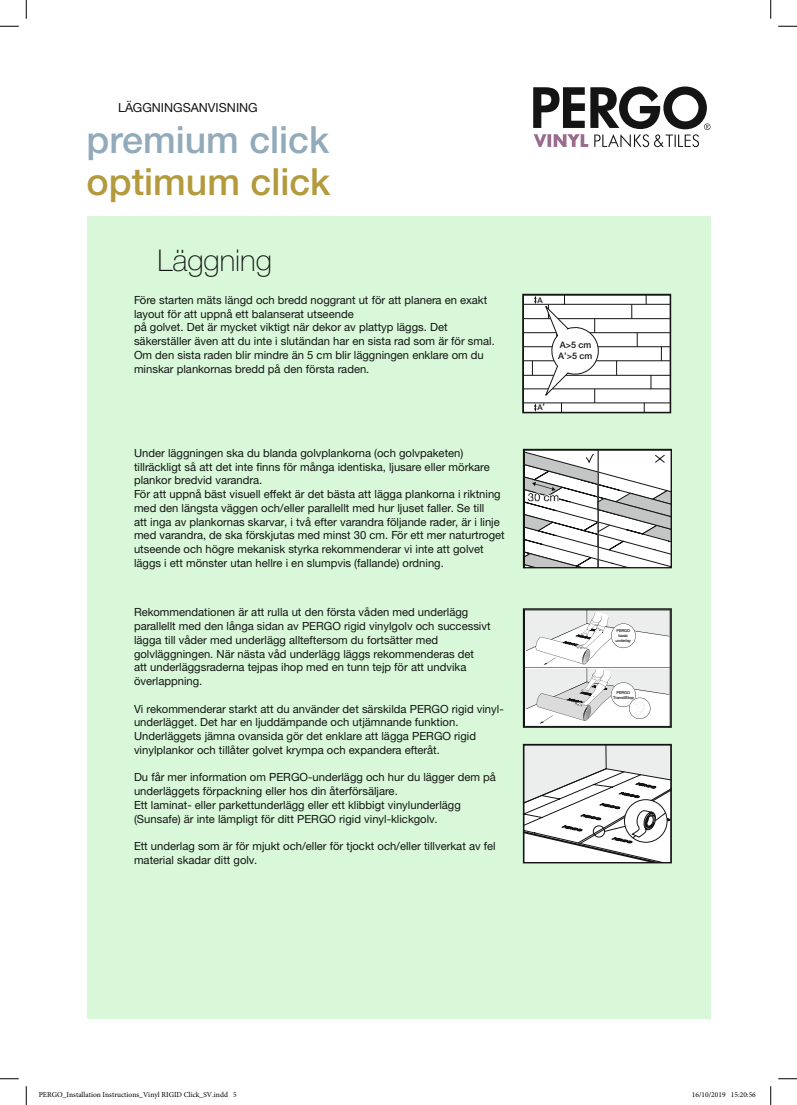
<style>
.page{position:relative;width:797px;height:1105px;background:#fff}
.page>*{position:absolute;margin:0;border:0;box-sizing:border-box;transform-origin:0 0}
.t1{font:500 37.5px "Helvetica Neue LTW1 G";color:#92aaba}
.t2{font:500 37.5px "Helvetica Neue LTW1 G";color:#b39a3c}
.t3{font:100 30px "Helvetica Neue LTW1 G";color:#131413}
.t4{font:12.5px "Helvetica Neue LTW1 G";color:#131413}
.brood{font:11.25px/13.8px "Helvetica Neue LTW1 G";color:#131413}
.t5{font:500 9px/11px "Helvetica Neue LTW1 G";color:#131413}
.t6{font:500 7.88px "Helvetica Neue LTW1 G";color:#131413}
.t7{font:7.5px "Minion Pro";color:#000}
.t8{font:500 4px/4.9px "Helvetica Neue LTW1 G";letter-spacing:-.025em;color:#131413;text-align:center}
.s1{font-size:9px}
</style>
<div class="page">
<div style="left:86px;top:216px;width:624px;height:802px;background:#d8f8d9"></div>
<svg style="left:533px;top:86px;width:177px;height:61px"></svg>
<svg style="left:525px;top:746px;width:144px;height:115px"></svg>
<div style="left:523px;top:744px;width:148px;height:119px;border:1px solid #131413"></div>
<div style="left:523px;top:295px;width:147px;height:117px;background:#fff"></div>
<hr style="left:523px;top:318px;width:147px;height:1px;background:#131413">
<hr style="left:523px;top:304px;width:147px;height:1px;background:#131413">
<hr style="left:523px;top:332px;width:147px;height:1px;background:#131413">
<hr style="left:523px;top:346px;width:147px;height:1px;background:#131413">
<hr style="left:523px;top:360px;width:147px;height:1px;background:#131413">
<hr style="left:523px;top:375px;width:147px;height:1px;background:#131413">
<hr style="left:523px;top:389px;width:147px;height:1px;background:#131413">
<hr style="left:523px;top:403px;width:147px;height:1px;background:#131413">
<svg style="left:631px;top:304px;width:1px;height:15px"></svg>
<svg style="left:650px;top:375px;width:1px;height:14px"></svg>
<svg style="left:616px;top:361px;width:1px;height:14px"></svg>
<svg style="left:532px;top:361px;width:1px;height:14px"></svg>
<svg style="left:661px;top:346px;width:1px;height:15px"></svg>
<svg style="left:637px;top:333px;width:1px;height:14px"></svg>
<svg style="left:544px;top:296px;width:57px;height:115px"></svg>
<svg style="left:534px;top:296px;width:2px;height:8px"></svg>
<svg style="left:534px;top:403px;width:2px;height:8px"></svg>
<div style="left:522px;top:294px;width:149px;height:119px;border:1px solid #131413"></div>
<svg style="left:525px;top:451px;width:144px;height:115px"></svg>
<div style="left:523px;top:449px;width:148px;height:119px;border:1px solid #131413"></div>
<svg style="left:525px;top:610px;width:144px;height:116px"></svg>
<div style="left:523px;top:608px;width:148px;height:120px;border:1px solid #131413"></div>
<svg style="left:0;top:25px;width:19px;height:2px"></svg>
<svg style="left:778px;top:25px;width:19px;height:2px"></svg>
<svg style="left:0;top:1078px;width:19px;height:1px"></svg>
<svg style="left:778px;top:1078px;width:19px;height:1px"></svg>
<svg style="left:25px;top:0;width:2px;height:19px"></svg>
<svg style="left:25px;top:1086px;width:2px;height:19px"></svg>
<svg style="left:770px;top:0;width:1px;height:19px"></svg>
<svg style="left:770px;top:1086px;width:1px;height:19px"></svg>
<p class="t4" style="left:118px;top:99px;width:141px">LÄGGNINGSANVISNING</p>
<h1 class="t1" style="left:86px;top:117px;width:244px">premium click</h1>
<h1 class="t2" style="left:86px;top:159px;width:245px">optimum click</h1>
<h2 class="t3" style="left:157px;top:243px;width:116px">Läggning</h2>
<p class="brood" style="left:134px;top:293px;width:355px">Före starten mäts längd och bredd noggrant ut för att planera en exakt layout för att uppnå ett balanserat utseende</p>
<p class="brood" style="left:134px;top:320px;width:362px">på golvet. Det är mycket viktigt när dekor av plattyp läggs. Det säkerställer även att du inte i slutändan har en sista rad som är för smal.<br>Om den sista raden blir mindre än 5 cm blir läggningen enklare om du minskar plankornas bredd på den första raden.</p>
<p class="brood" style="left:134px;top:446px;width:357px">Under läggningen ska du blanda golvplankorna (och golvpaketen) tillräckligt så att det inte finns för många identiska, ljusare eller mörkare plankor bredvid varandra.</p>
<p class="brood" style="left:134px;top:487px;width:372px">För att uppnå bäst visuell effekt är det bästa att lägga plankorna i riktning med den längsta väggen och/eller parallellt med hur ljuset faller. Se till<br>att inga av plankornas skarvar, i två efter varandra följande rader, är i linje med varandra, de ska förskjutas med minst 30 cm. För ett mer naturtroget utseende och högre mekanisk styrka rekommenderar vi inte att golvet läggs i ett mönster utan hellre i en slumpvis (fallande) ordning.</p>
<p class="brood" style="left:134px;top:605px;width:358px">Rekommendationen är att rulla ut den första våden med underlägg parallellt med den långa sidan av PERGO rigid vinylgolv och successivt lägga till våder med underlägg allteftersom du fortsätter med golvläggningen. När nästa våd underlägg läggs rekommenderas det<br>att underläggsraderna tejpas ihop med en tunn tejp för att undvika överlappning.</p>
<p class="brood" style="left:134px;top:702px;width:371px">Vi rekommenderar starkt att du använder det särskilda PERGO rigid vinyl&shy;underlägget. Det har en ljuddämpande och utjämnande funktion.</p>
<p class="brood" style="left:134px;top:729px;width:343px">Underläggets jämna ovansida gör det enklare att lägga PERGO rigid vinylplankor och tillåter golvet krympa och expandera efteråt.</p>
<p class="brood" style="left:134px;top:770px;width:363px">Du får mer information om PERGO-underlägg och hur du lägger dem på underläggets förpackning eller hos din återförsäljare.</p>
<p class="brood" style="left:134px;top:798px;width:328px">Ett laminat- eller parkettunderlägg eller ett klibbigt vinylunderlägg (Sunsafe) är inte lämpligt för ditt PERGO rigid vinyl-klickgolv.</p>
<p class="brood" style="left:134px;top:839px;width:363px">Ett underlag som är för mjukt och/eller för tjockt och/eller tillverkat av fel material skadar ditt golv.</p>
<p class="t6" style="left:537px;top:295px;width:7px">A</p>
<p class="t5" style="left:558px;top:339px;width:36px">A&gt;5 cm<br>A’&gt;5 cm</p>
<p class="t6" style="left:537px;top:403px;width:9px">A<span class="s1">’</span></p>
<p class="t8" style="left:615px;top:628px;width:17px">PERGO basic underlay</p>
<p class="t8" style="left:613px;top:690px;width:22px">PERGO<br>TransitStop</p>
<p class="t7" style="left:39px;top:1090px;width:199px">PERGO_Installation Instructions_Vinyl RIGID Click_SV.indd 5</p>
<p class="t7" style="left:692px;top:1090px;width:65px">16/10/2019 15:20:56</p>
</div>
